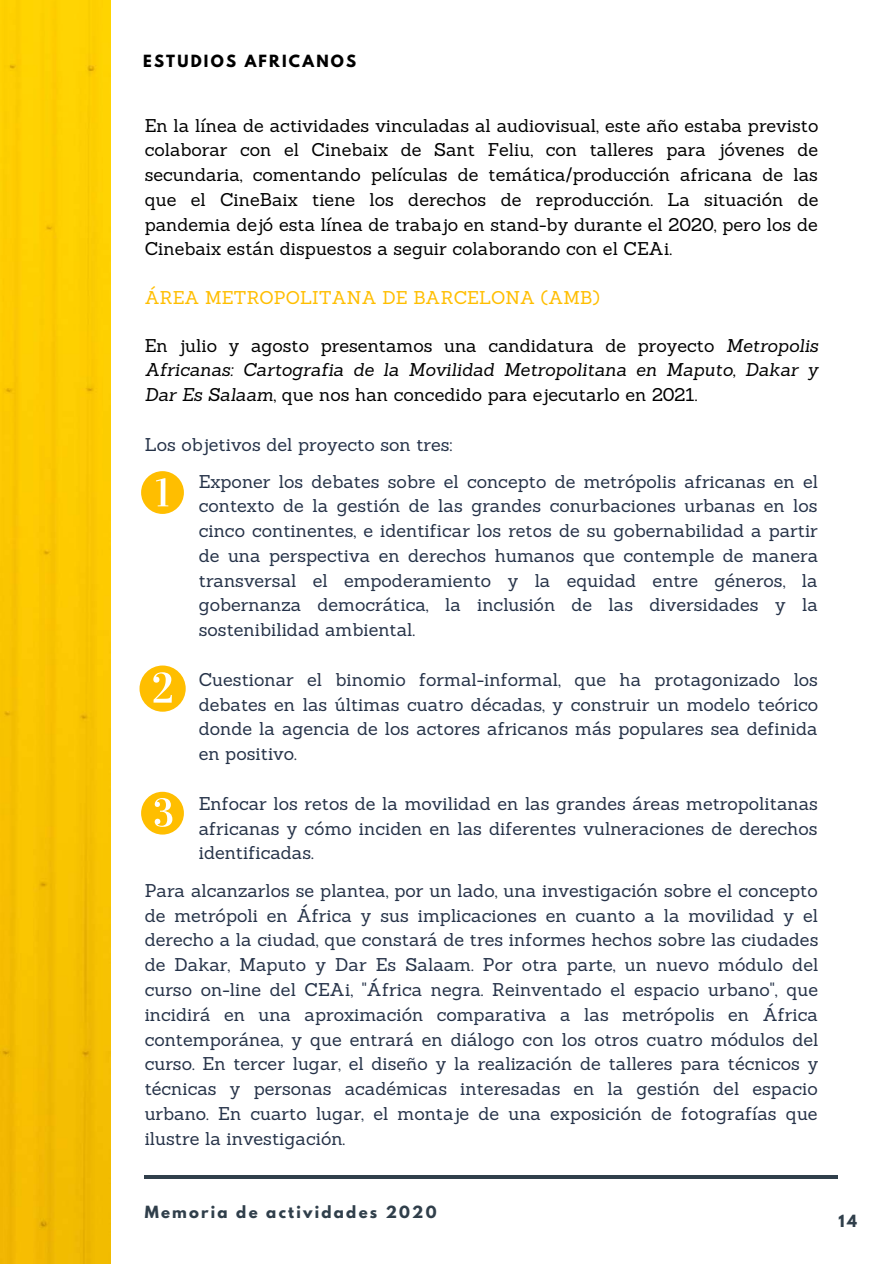
<style>
.page{position:relative;width:894px;height:1264px;background:#fff}
.page>*{position:absolute;margin:0;border:0;box-sizing:border-box;transform-origin:0 0}
.t1{font:18px/24.8px "Sanchez";color:#253248;text-align:justify}
.t2{font:18px/24.8px "Sanchez";color:#000;text-align:justify}
.t3{font:18px "Sanchez";color:#ffbe00}
.t4{font:700 14.85px "League Spartan";letter-spacing:.15em;color:#303f4b}
.t5{font:700 14.85px "League Spartan";letter-spacing:.15em;color:#000}
.s1{font-style:italic}
</style>
<div class="page">
<img style="left:0;top:0;width:110px;height:1263px">
<hr style="left:145px;top:1175px;width:692px;height:3px;background:#303f4b">
<svg style="left:141px;top:471px;width:43px;height:43px"></svg>
<svg style="left:139px;top:665px;width:47px;height:46px"></svg>
<svg style="left:141px;top:791px;width:43px;height:43px"></svg>
<p class="t5" style="left:143px;top:54px;width:214px">ESTUDIOS AFRICANOS</p>
<p class="t2" style="left:145px;top:113px;width:675px">En la línea de actividades vinculadas al audiovisual, este año estaba previsto colaborar con el Cinebaix de Sant Feliu, con talleres para jóvenes de secundaria, comentando películas de temática/producción africana de las que el CineBaix tiene los derechos de reproducción. La situación de pandemia dejó esta línea de trabajo en stand-by durante el 2020, pero los de Cinebaix están dispuestos a seguir colaborando con el CEAi.</p>
<p class="t3" style="left:145px;top:285px;width:456px">ÁREA METROPOLITANA DE BARCELONA (AMB)</p>
<p class="t2" style="left:145px;top:333px;width:675px">En julio y agosto presentamos una candidatura de proyecto <span class="s1">Metropolis Africanas: Cartografia de la Movilidad Metropolitana en Maputo, Dakar y Dar Es Salaam</span>, que nos han concedido para ejecutarlo en 2021.</p>
<p class="t1" style="left:145px;top:432px;width:309px">Los objetivos del proyecto son tres:</p>
<p class="t1" style="left:199px;top:468px;width:621px">Exponer los debates sobre el concepto de metrópolis africanas en el contexto de la gestión de las grandes conurbaciones urbanas en los cinco continentes, e identificar los retos de su gobernabilidad a partir de una perspectiva en derechos humanos que contemple de manera transversal el empoderamiento y la equidad entre géneros, la gobernanza democrática, la inclusión de las diversidades y la sostenibilidad ambiental.</p>
<p class="t1" style="left:199px;top:667px;width:620px">Cuestionar el binomio formal-informal, que ha protagonizado los debates en las últimas cuatro décadas, y construir un modelo teórico donde la agencia de los actores africanos más populares sea definida en positivo.</p>
<p class="t1" style="left:199px;top:790px;width:620px">Enfocar los retos de la movilidad en las grandes áreas metropolitanas africanas y cómo inciden en las diferentes vulneraciones de derechos identificadas.</p>
<p class="t1" style="left:145px;top:878px;width:675px">Para alcanzarlos se plantea, por un lado, una investigación sobre el concepto de metrópoli en África y sus implicaciones en cuanto a la movilidad y el derecho a la ciudad, que constará de tres informes hechos sobre las ciudades de Dakar, Maputo y Dar Es Salaam. Por otra parte, un nuevo módulo del curso on-line del CEAi, "África negra. Reinventado el espacio urbano", que incidirá en una aproximación comparativa a las metrópolis en África contemporánea, y que entrará en diálogo con los otros cuatro módulos del curso. En tercer lugar, el diseño y la realización de talleres para técnicos y técnicas y personas académicas interesadas en la gestión del espacio urbano. En cuarto lugar, el montaje de una exposición de fotografías que ilustre la investigación.</p>
<p class="t4" style="left:145px;top:1204px;width:293px">Memoria de actividades 2020</p>
<p class="t4" style="left:838px;top:1213px;width:20px">14</p>
</div>
